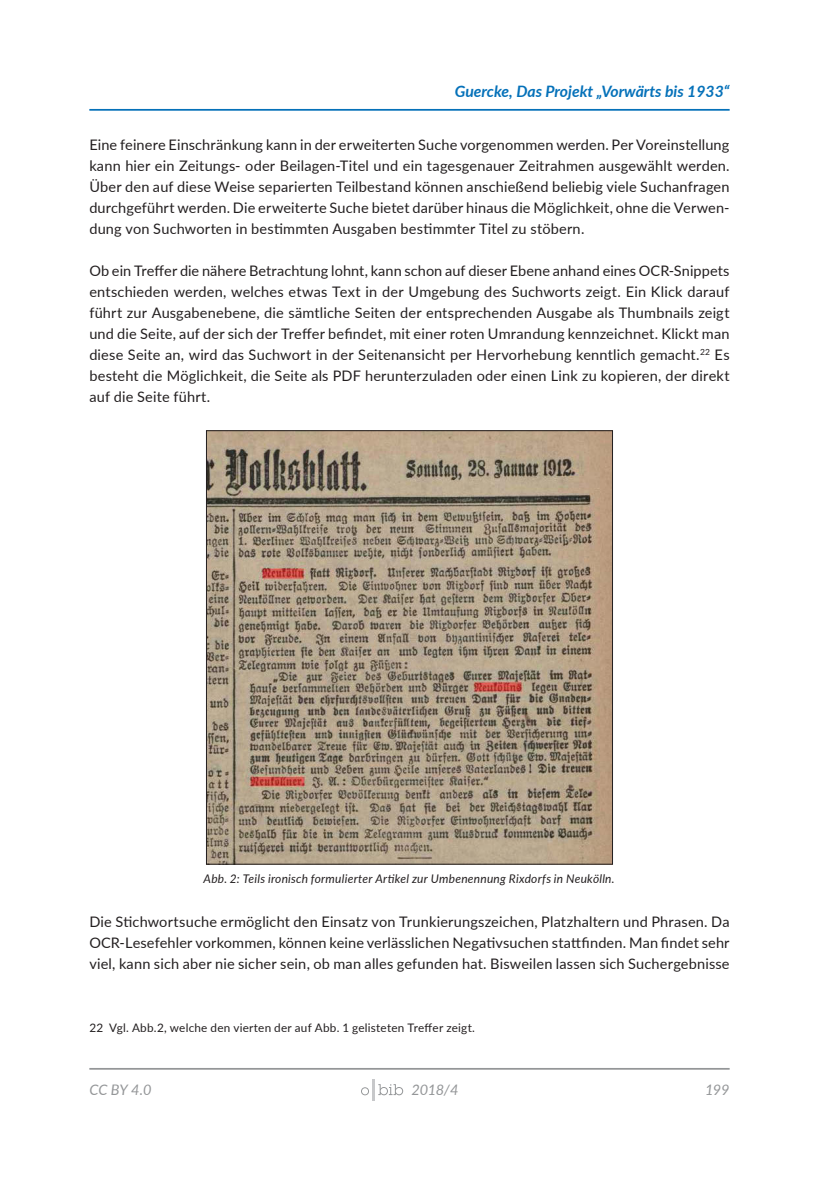
<style>
.page{position:relative;width:819px;height:1191px;background:#fff}
.page>*{position:absolute;margin:0;border:0;box-sizing:border-box;transform-origin:0 0}
.t1{font:italic 700 15.75px "Lato";color:#0571b9}
.paragraph{font:14.53px/21px "Lato";letter-spacing:.015em;color:#231f20;text-align:justify}
.t2{font:14.53px "Lato Italic 2";letter-spacing:-.015em;color:#949698}
.t3{font:italic 11.9px "Lato";letter-spacing:.02em;color:#231f20}
.footnote_text{font:11.72px "Lato";letter-spacing:.02em;color:#231f20}
</style>
<div class="page">
<hr style="left:89px;top:1068px;width:640px;height:1px;background:#949698">
<hr style="left:372px;top:1079px;width:3px;height:21px;background:#c7c8ca">
<svg style="left:361px;top:1087px;width:8px;height:8px"></svg>
<svg style="left:378px;top:1084px;width:25px;height:11px"></svg>
<img style="left:208px;top:432px;width:403px;height:430px">
<hr style="left:89px;top:109px;width:640px;height:2px;background:#0571b9">
<p class="t1" style="left:455px;top:80px;width:276px">Guercke, Das Projekt „Vorwärts bis 1933“</p>
<p class="paragraph" style="left:89px;top:134px;width:642px">Eine feinere Einschränkung kann in der erweiterten Suche vorgenommen werden. Per Voreinstellung kann hier ein Zeitungs- oder Beilagen-Titel und ein tagesgenauer Zeitrahmen ausgewählt werden.<br>Über den auf diese Weise separierten Teilbestand können anschießend beliebig viele Suchanfragen durchgeführt werden. Die erweiterte Suche bietet darüber hinaus die Möglichkeit, ohne die Verwen&shy;dung von Suchworten in bestimmten Ausgaben bestimmter Titel zu stöbern.</p>
<p class="paragraph" style="left:89px;top:260px;width:641px">Ob ein Treffer die nähere Betrachtung lohnt, kann schon auf dieser Ebene anhand eines OCR-Snippets entschieden werden, welches etwas Text in der Umgebung des Suchworts zeigt. Ein Klick darauf führt zur Ausgabenebene, die sämtliche Seiten der entsprechenden Ausgabe als Thumbnails zeigt und die Seite, auf der sich der Treffer befindet, mit einer roten Umrandung kennzeichnet. Klickt man diese Seite an, wird das Suchwort in der Seitenansicht per Hervorhebung kenntlich gemacht.<sup>22</sup> Es besteht die Möglichkeit, die Seite als PDF herunterzuladen oder einen Link zu kopieren, der direkt auf die Seite führt.</p>
<p class="t3" style="left:203px;top:870px;width:412px">Abb. 2: Teils ironisch formulierter Artikel zur Umbenennung Rixdorfs in Neukölln.</p>
<p class="paragraph" style="left:89px;top:911px;width:641px">Die Stichwortsuche ermöglicht den Einsatz von Trunkierungszeichen, Platzhaltern und Phrasen. Da OCR-Lesefehler vorkommen, können keine verlässlichen Negativsuchen stattfinden. Man findet sehr viel, kann sich aber nie sicher sein, ob man alles gefunden hat. Bisweilen lassen sich Suchergebnisse</p>
<p class="footnote_text" style="left:89px;top:1019px;width:387px">22 Vgl. Abb.2, welche den vierten der auf Abb. 1 gelisteten Treffer zeigt.</p>
<p class="t2" style="left:89px;top:1079px;width:64px">CC BY 4.0</p>
<p class="t2" style="left:411px;top:1079px;width:49px">2018/4</p>
<p class="t2" style="left:705px;top:1079px;width:26px">199</p>
</div>
